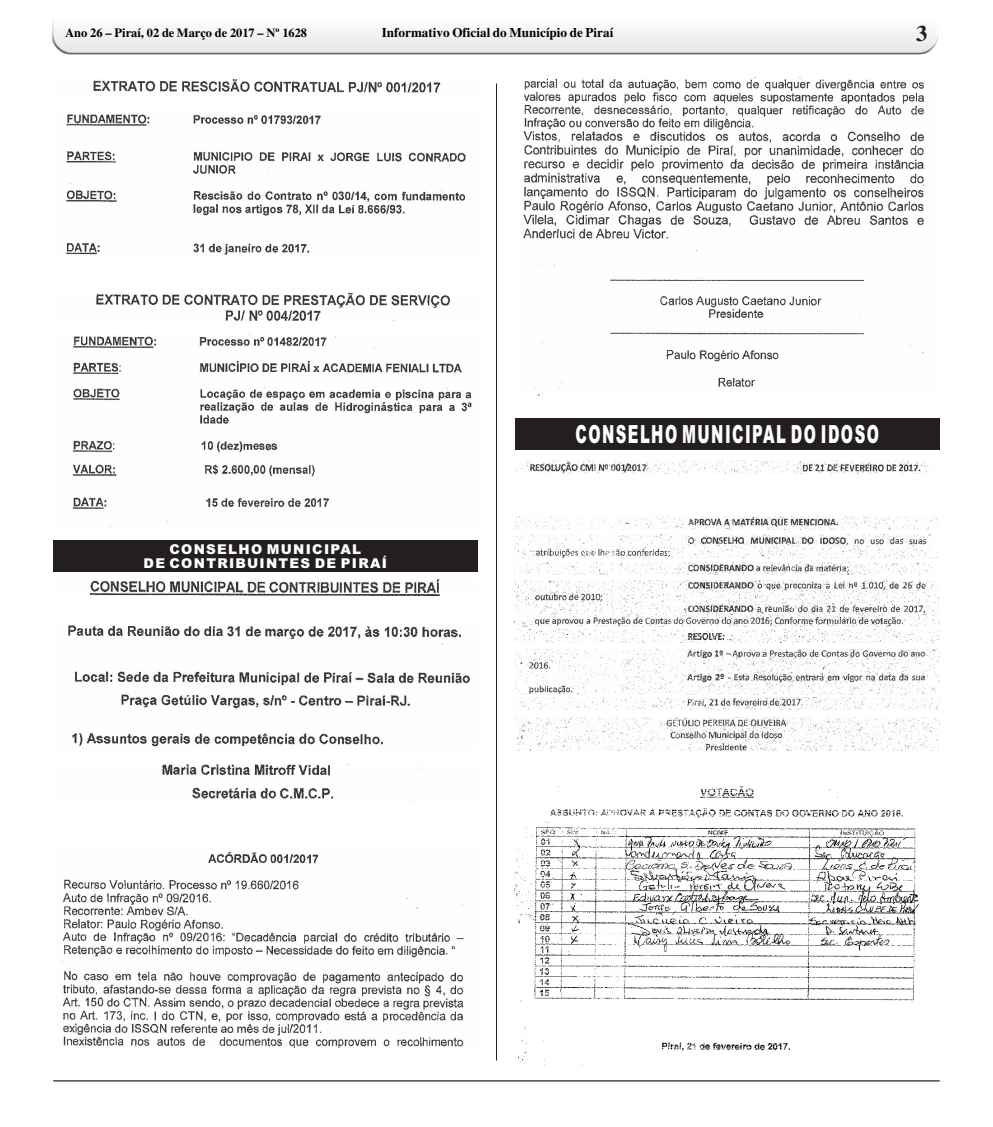
<style>
.page{position:relative;width:993px;height:1127px;background:#fff}
.page>*{position:absolute;margin:0;border:0;box-sizing:border-box;transform-origin:0 0}
.t1{font:900 25px "Arial";letter-spacing:.095em;color:#fff;scale:.59 1}
.t2{font:700 22.5px "Times New Roman";color:#231f20}
.t3{font:900 13.5px/14.8px "Arial";letter-spacing:.095em;color:#fff;text-align:center}
.t4{font:700 13.25px "Times New Roman";color:#000}
.t5{font:700 12.5px "Times New Roman";color:#000}
.s1{font-size:12.62px}
</style>
<div class="page">
<img style="left:52px;top:22px;width:886px;height:33px">
<hr style="left:53px;top:1080px;width:886px;height:1px;background:#000">
<hr style="left:496px;top:83px;width:1px;height:977px;background:#231f20">
<img style="left:66px;top:114px;width:400px;height:141px">
<img style="left:93px;top:79px;width:348px;height:14px">
<img style="left:72px;top:334px;width:400px;height:194px">
<img style="left:96px;top:292px;width:355px;height:29px">
<div style="left:53px;top:540px;width:425px;height:32px;background:#231f20"></div>
<img style="left:162px;top:764px;width:260px;height:35px">
<img style="left:68px;top:625px;width:402px;height:122px">
<img style="left:90px;top:579px;width:350px;height:17px">
<div style="left:514px;top:418px;width:425px;height:32px;background:#231f20"></div>
<img style="left:62px;top:852px;width:402px;height:195px">
<img style="left:523px;top:78px;width:402px;height:318px">
<img style="left:516px;top:718px;width:423px;height:33px">
<img style="left:520px;top:697px;width:419px;height:13px">
<img style="left:514px;top:650px;width:425px;height:44px">
<img style="left:514px;top:630px;width:425px;height:13px">
<img style="left:514px;top:580px;width:425px;height:47px">
<img style="left:525px;top:562px;width:407px;height:12px">
<img style="left:514px;top:535px;width:423px;height:24px">
<img style="left:514px;top:516px;width:423px;height:14px">
<img style="left:514px;top:460px;width:417px;height:14px">
<img style="left:514px;top:787px;width:406px;height:279px">
<p class="t5" style="left:65px;top:29px;width:243px"><span class="s1">Ano 26 – Piraí,</span> 02 de Março de 2017 – Nº 1628</p>
<p class="t4" style="left:382px;top:29px;width:233px">Informativo Oficial do Município de Piraí</p>
<h2 class="t2" style="left:915px;top:26px;width:13px">3</h2>
<p class="t3" style="left:143px;top:543px;width:245px">CONSELHO MUNICIPAL<br>DE CONTRIBUINTES DE PIRAÍ</p>
<h1 class="t1" style="left:575px;top:425px;width:515px">CONSELHO MUNICIPAL DO IDOSO</h1>
</div>
